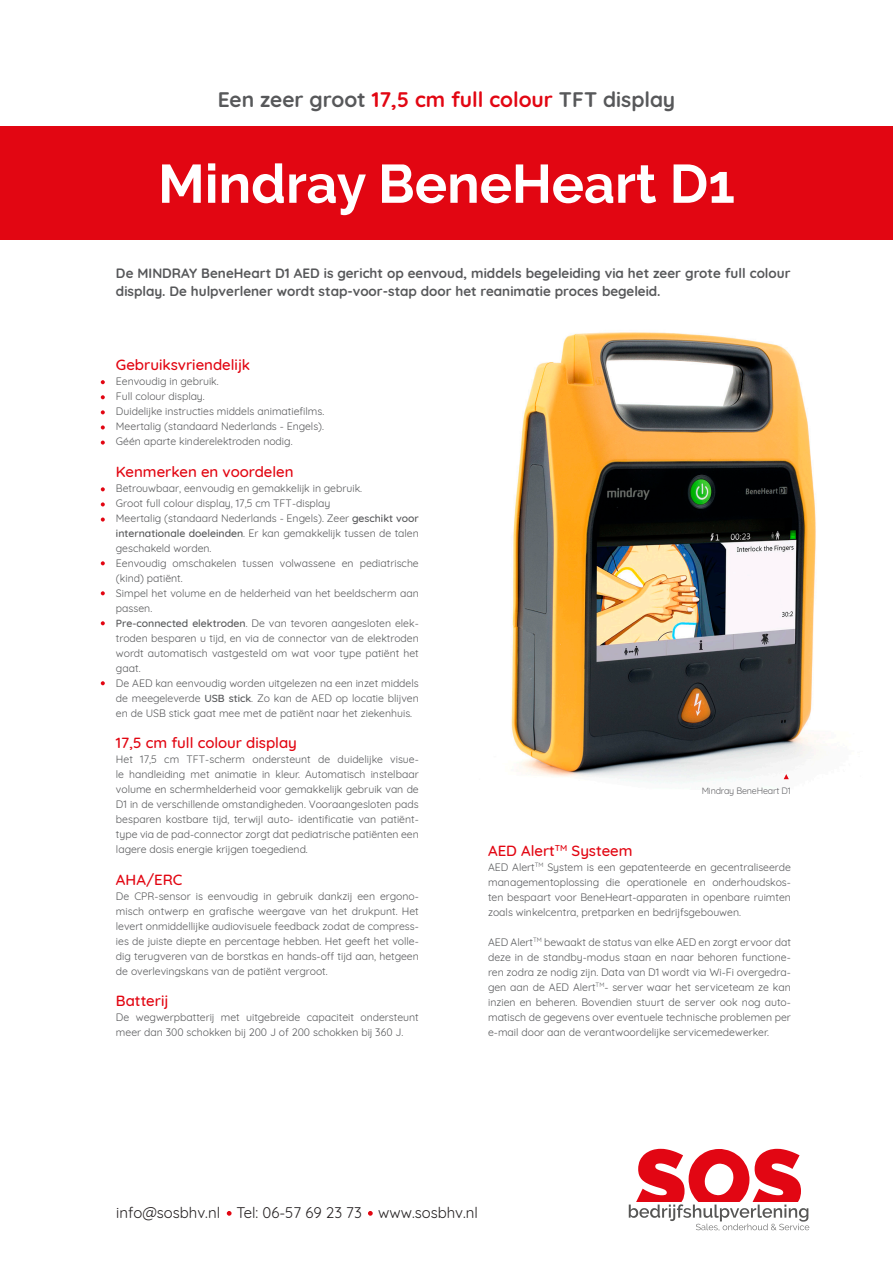
<style>
.page{position:relative;width:893px;height:1263px;background:#fff}
.page>*{position:absolute;margin:0;border:0;box-sizing:border-box;transform-origin:0 0}
.hoofdkop{font:700 54px "Raleway";color:#fff}
.broodtekst{font:700 21px "Quicksand";color:#57585a}
.kopje{font:500 15px "Quicksand";color:#e20612}
.t1{font:15px "Quicksand";color:#231f20}
.broodtekst-2{font:700 13.5px/18px "Quicksand";color:#57585a}
.broodtekst-3{font:10.5px/15px "Quicksand";color:#57585a;text-align:justify}
.tiltels_plaatjes{font:9px "Quicksand";letter-spacing:-.02em;color:#636366}
.s1{color:#e20612}
.s2{font-weight:500}
</style>
<div class="page">
<div style="left:0;top:126px;width:893px;height:113px;background:#e20612"></div>
<svg style="left:101px;top:380px;width:4px;height:4px"></svg>
<svg style="left:101px;top:395px;width:4px;height:4px"></svg>
<svg style="left:101px;top:410px;width:4px;height:4px"></svg>
<svg style="left:101px;top:425px;width:4px;height:4px"></svg>
<svg style="left:101px;top:441px;width:4px;height:4px"></svg>
<svg style="left:101px;top:487px;width:4px;height:4px"></svg>
<svg style="left:101px;top:502px;width:4px;height:4px"></svg>
<svg style="left:101px;top:517px;width:4px;height:5px"></svg>
<svg style="left:101px;top:561px;width:4px;height:4px"></svg>
<svg style="left:101px;top:591px;width:4px;height:4px"></svg>
<svg style="left:101px;top:621px;width:4px;height:4px"></svg>
<svg style="left:101px;top:681px;width:4px;height:4px"></svg>
<svg style="left:368px;top:1211px;width:5px;height:5px"></svg>
<svg style="left:227px;top:1211px;width:5px;height:5px"></svg>
<svg style="left:629px;top:1149px;width:180px;height:82px"></svg>
<img style="left:511px;top:332px;width:305px;height:452px">
<svg style="left:784px;top:774px;width:5px;height:5px"></svg>
<p class="broodtekst" style="left:218px;top:82px;width:459px">Een zeer groot <span class="s1">17,5 cm full colour</span> TFT display</p>
<p class="hoofdkop" style="left:158px;top:153px;width:578px">Mindray BeneHeart D1</p>
<p class="broodtekst-2" style="left:116px;top:263px;width:676px">De MINDRAY BeneHeart D1 AED is gericht op eenvoud, middels begeleiding via het zeer grote full colour display. De hulpverlener wordt stap-voor-stap door het reanimatie proces begeleid.</p>
<p class="kopje" style="left:116px;top:353px;width:136px">Gebruiksvriendelijk</p>
<p class="broodtekst-3" style="left:116px;top:373px;width:104px">Eenvoudig in gebruik.</p>
<p class="broodtekst-3" style="left:116px;top:388px;width:90px">Full colour display.</p>
<p class="broodtekst-3" style="left:116px;top:403px;width:210px">Duidelijke instructies middels animatiefilms.</p>
<p class="broodtekst-3" style="left:116px;top:418px;width:210px">Meertalig (standaard Nederlands - Engels).</p>
<p class="broodtekst-3" style="left:116px;top:433px;width:178px">Géén aparte kinderelektroden nodig.</p>
<p class="kopje" style="left:116px;top:459px;width:179px">Kenmerken en voordelen</p>
<p class="broodtekst-3" style="left:116px;top:479px;width:248px">Betrouwbaar, eenvoudig en gemakkelijk in gebruik.</p>
<p class="broodtekst-3" style="left:116px;top:494px;width:216px">Groot full colour display, 17,5 cm TFT-display</p>
<p class="broodtekst-3" style="left:116px;top:509px;width:304px">Meertalig (standaard Nederlands - Engels). Zeer <span class="s2">geschikt voor internationale doeleinden</span>. Er kan gemakkelijk tussen de talen geschakeld worden.</p>
<p class="broodtekst-3" style="left:116px;top:554px;width:304px">Eenvoudig omschakelen tussen volwassene en pediatrische (kind) patiënt.</p>
<p class="broodtekst-3" style="left:116px;top:584px;width:304px">Simpel het volume en de helderheid van het beeldscherm aan passen.</p>
<p class="broodtekst-3" style="left:116px;top:614px;width:304px"><span class="s2">Pre-connected elektroden</span>. De van tevoren aangesloten elek&shy;troden besparen u tijd, en via de connector van de elektroden wordt automatisch vastgesteld om wat voor type patiënt het gaat.</p>
<p class="broodtekst-3" style="left:116px;top:674px;width:304px">De AED kan eenvoudig worden uitgelezen na een inzet middels de meegeleverde <span class="s2">USB stick</span>. Zo kan de AED op locatie blijven en de USB stick gaat mee met de patiënt naar het ziekenhuis.</p>
<p class="kopje" style="left:116px;top:731px;width:182px">17,5 cm full colour display</p>
<p class="broodtekst-3" style="left:116px;top:751px;width:304px">Het 17,5 cm TFT-scherm ondersteunt de duidelijke visue&shy;le handleiding met animatie in kleur. Automatisch instelbaar volume en schermhelderheid voor gemakkelijk gebruik van de D1 in de verschillende omstandigheden. Vooraangesloten pads besparen kostbare tijd, terwijl auto- identificatie van patiënt&shy;type via de pad-connector zorgt dat pediatrische patiënten een lagere dosis energie krijgen toegediend.</p>
<p class="kopje" style="left:116px;top:867px;width:68px">AHA/ERC</p>
<p class="broodtekst-3" style="left:116px;top:887px;width:304px">De CPR-sensor is eenvoudig in gebruik dankzij een ergono&shy;misch ontwerp en grafische weergave van het drukpunt. Het levert onmiddellijke audiovisuele feedback zodat de compress&shy;ies de juiste diepte en percentage hebben. Het geeft het volle&shy;dig terugveren van de borstkas en hands-off tijd aan, hetgeen de overlevingskans van de patiënt vergroot.</p>
<p class="kopje" style="left:116px;top:989px;width:54px">Batterij</p>
<p class="broodtekst-3" style="left:116px;top:1009px;width:304px">De wegwerpbatterij met uitgebreide capaciteit ondersteunt meer dan 300 schokken bij 200 J of 200 schokken bij 360 J.</p>
<p class="tiltels_plaatjes" style="left:702px;top:784px;width:91px">Mindray BeneHeart D1</p>
<p class="kopje" style="left:488px;top:838px;width:146px">AED Alert<sup>TM</sup> Systeem</p>
<p class="broodtekst-3" style="left:488px;top:858px;width:304px">AED Alert<sup>TM</sup> System is een gepatenteerde en gecentraliseerde managementoplossing die operationele en onderhoudskos&shy;ten bespaart voor BeneHeart-apparaten in openbare ruimten zoals winkelcentra, pretparken en bedrijfsgebouwen.</p>
<p class="broodtekst-3" style="left:488px;top:933px;width:304px">AED Alert<sup>TM</sup> bewaakt de status van elke AED en zorgt ervoor dat deze in de standby-modus staan en naar behoren functione&shy;ren zodra ze nodig zijn. Data van D1 wordt via Wi-Fi overgedra&shy;gen aan de AED Alert<sup>TM</sup>- server waar het serviceteam ze kan inzien en beheren. Bovendien stuurt de server ook nog auto&shy;matisch de gegevens over eventuele technische problemen per e-mail door aan de verantwoordelijke servicemedewerker.</p>
<p class="t1" style="left:116px;top:1201px;width:363px">info@sosbhv.nl Tel: 06-57 69 23 73 www.sosbhv.nl</p>
</div>
